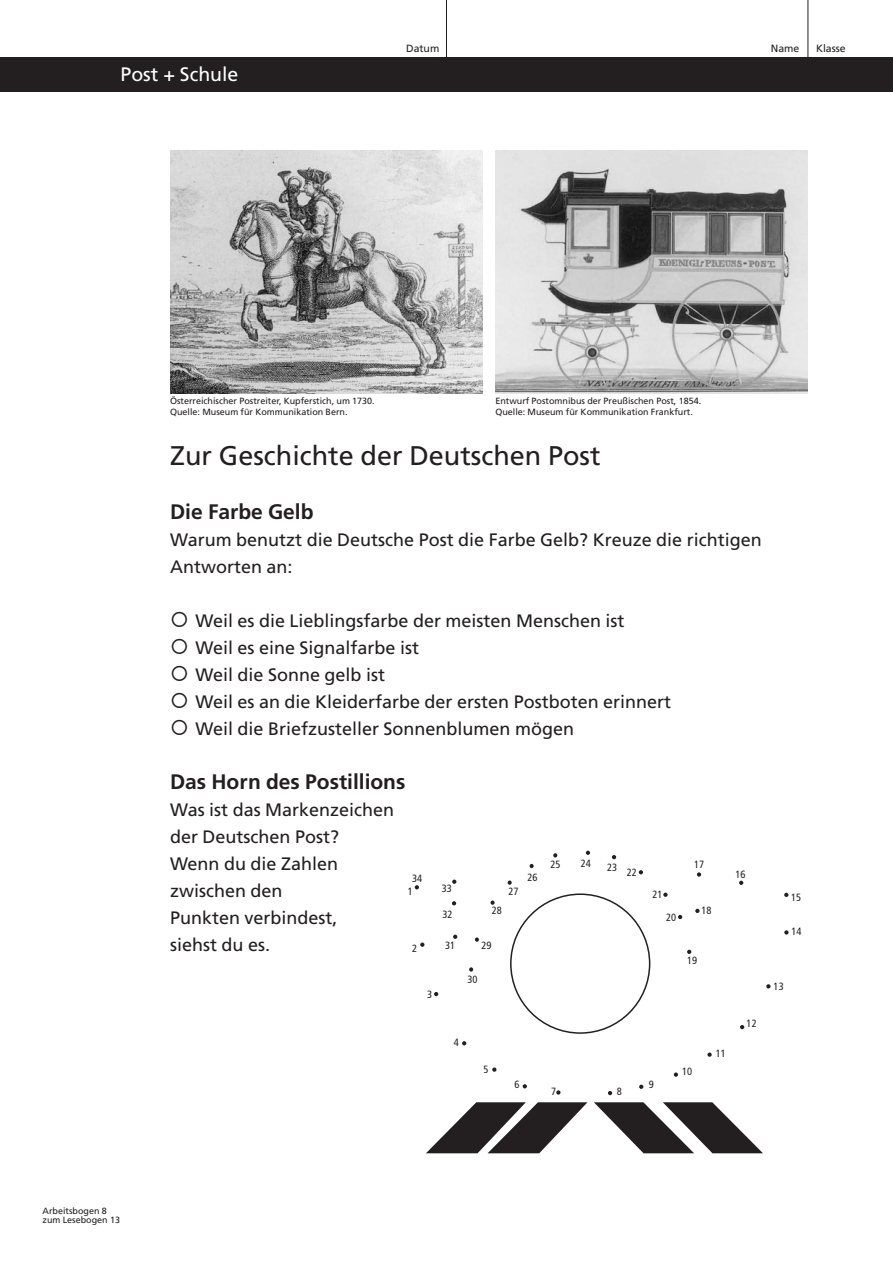
<style>
.page{position:relative;width:893px;height:1267px;background:#fff}
.page>*{position:absolute;margin:0;border:0;box-sizing:border-box;transform-origin:0 0}
.t1{font:27px "Frutiger";color:#231f20}
.t2{font:700 21px "Frutiger";color:#231f20}
.t3{font:19.5px "Frutiger";color:#fff}
.t4{font:18px/27px "Frutiger";color:#231f20}
.t5{font:condensed 10.5px "Frutiger";color:#231f20}
.t6{font:10.5px "Frutiger";color:#231f20}
.t7{font:9px/10.8px "Frutiger";color:#231f20}
</style>
<div class="page">
<div style="left:0;top:57px;width:893px;height:34px;background:#231f20"></div>
<hr style="left:446px;top:0;width:1px;height:87px;background:#231f20">
<hr style="left:807px;top:0;width:1px;height:87px;background:#231f20">
<img style="left:495px;top:151px;width:313px;height:242px">
<img style="left:170px;top:151px;width:313px;height:242px">
<svg style="left:426px;top:1102px;width:161px;height:51px"></svg>
<svg style="left:594px;top:1102px;width:169px;height:51px"></svg>
<svg style="left:510px;top:893px;width:140px;height:141px"></svg>
<svg style="left:415px;top:885px;width:4px;height:4px"></svg>
<svg style="left:420px;top:942px;width:4px;height:5px"></svg>
<svg style="left:434px;top:992px;width:4px;height:4px"></svg>
<svg style="left:462px;top:1041px;width:4px;height:4px"></svg>
<svg style="left:492px;top:1067px;width:4px;height:5px"></svg>
<svg style="left:523px;top:1084px;width:4px;height:4px"></svg>
<svg style="left:556px;top:1090px;width:4px;height:4px"></svg>
<svg style="left:608px;top:1091px;width:4px;height:4px"></svg>
<svg style="left:639px;top:1084px;width:4px;height:5px"></svg>
<svg style="left:674px;top:1072px;width:4px;height:5px"></svg>
<svg style="left:707px;top:1052px;width:5px;height:5px"></svg>
<svg style="left:740px;top:1025px;width:4px;height:4px"></svg>
<svg style="left:766px;top:984px;width:5px;height:4px"></svg>
<svg style="left:784px;top:930px;width:5px;height:4px"></svg>
<svg style="left:784px;top:893px;width:4px;height:4px"></svg>
<svg style="left:739px;top:881px;width:4px;height:4px"></svg>
<svg style="left:697px;top:872px;width:4px;height:5px"></svg>
<svg style="left:695px;top:909px;width:4px;height:4px"></svg>
<svg style="left:687px;top:950px;width:4px;height:4px"></svg>
<svg style="left:678px;top:915px;width:4px;height:4px"></svg>
<svg style="left:663px;top:892px;width:5px;height:5px"></svg>
<svg style="left:639px;top:870px;width:4px;height:4px"></svg>
<svg style="left:612px;top:855px;width:4px;height:4px"></svg>
<svg style="left:586px;top:851px;width:4px;height:4px"></svg>
<svg style="left:553px;top:853px;width:4px;height:4px"></svg>
<svg style="left:530px;top:864px;width:4px;height:4px"></svg>
<svg style="left:508px;top:880px;width:4px;height:5px"></svg>
<svg style="left:490px;top:900px;width:5px;height:5px"></svg>
<svg style="left:475px;top:937px;width:4px;height:5px"></svg>
<svg style="left:469px;top:967px;width:4px;height:4px"></svg>
<svg style="left:453px;top:935px;width:4px;height:4px"></svg>
<svg style="left:452px;top:901px;width:4px;height:4px"></svg>
<svg style="left:452px;top:879px;width:4px;height:5px"></svg>
<p class="t3" style="left:121px;top:66px;width:119px">Post + Schule</p>
<p class="t6" style="left:406px;top:44px;width:35px">Datum</p>
<p class="t6" style="left:771px;top:44px;width:30px">Name</p>
<p class="t6" style="left:816px;top:44px;width:31px">Klasse</p>
<p class="t7" style="left:170px;top:396px;width:206px">Österreichischer Postreiter, Kupferstich, um 1730.<br>Quelle: Museum für Kommunikation Bern.</p>
<p class="t7" style="left:495px;top:396px;width:207px">Entwurf Postomnibus der Preußischen Post, 1854.<br>Quelle: Museum für Kommunikation Frankfurt.</p>
<p class="t7" style="left:43px;top:1206px;width:79px;line-height:9px">Arbeitsbogen 8 zum Lesebogen 13</p>
<h1 class="t1" style="left:170px;top:444px;width:432px">Zur Geschichte der Deutschen Post</h1>
<p class="t2" style="left:170px;top:503px;width:145px">Die Farbe Gelb</p>
<p class="t4" style="left:170px;top:527px;width:593px">Warum benutzt die Deutsche Post die Farbe Gelb? Kreuze die richtigen<br>Antworten an:</p>
<p class="t4" style="left:196px;top:608px;width:477px">Weil es die Lieblingsfarbe der meisten Menschen ist<br>Weil es eine Signalfarbe ist<br>Weil die Sonne gelb ist<br>Weil es an die Kleiderfarbe der ersten Postboten erinnert Weil die Briefzusteller Sonnenblumen mögen</p>
<p class="t2" style="left:170px;top:773px;width:237px">Das Horn des Postillions</p>
<p class="t4" style="left:170px;top:797px;width:226px">Was ist das Markenzeichen der Deutschen Post?<br>Wenn du die Zahlen zwischen den<br>Punkten verbindest,<br>siehst du es.</p>
<p class="t5" style="left:550px;top:860px;width:12px">25</p>
<p class="t5" style="left:581px;top:859px;width:12px">24</p>
<p class="t5" style="left:607px;top:863px;width:12px">23</p>
<p class="t5" style="left:627px;top:868px;width:12px">22</p>
<p class="t5" style="left:528px;top:873px;width:12px">26</p>
<p class="t5" style="left:412px;top:874px;width:12px">34</p>
<p class="t5" style="left:442px;top:884px;width:12px">33</p>
<p class="t5" style="left:408px;top:887px;width:7px">1</p>
<p class="t5" style="left:508px;top:887px;width:12px">27</p>
<p class="t5" style="left:652px;top:890px;width:12px">21</p>
<p class="t5" style="left:492px;top:906px;width:12px">28</p>
<p class="t5" style="left:443px;top:910px;width:12px">32</p>
<p class="t5" style="left:666px;top:913px;width:12px">20</p>
<p class="t5" style="left:445px;top:941px;width:12px">31</p>
<p class="t5" style="left:481px;top:941px;width:12px">29</p>
<p class="t5" style="left:412px;top:944px;width:7px">2</p>
<p class="t5" style="left:427px;top:990px;width:7px">3</p>
<p class="t5" style="left:467px;top:975px;width:12px">30</p>
<p class="t5" style="left:694px;top:860px;width:12px">17</p>
<p class="t5" style="left:701px;top:906px;width:12px">18</p>
<p class="t5" style="left:687px;top:956px;width:12px">19</p>
<p class="t5" style="left:454px;top:1038px;width:7px">4</p>
<p class="t5" style="left:716px;top:1049px;width:12px">11</p>
<p class="t5" style="left:483px;top:1065px;width:7px">5</p>
<p class="t5" style="left:514px;top:1080px;width:7px">6</p>
<p class="t5" style="left:551px;top:1087px;width:7px">7</p>
<p class="t5" style="left:617px;top:1087px;width:7px">8</p>
<p class="t5" style="left:649px;top:1080px;width:7px">9</p>
<p class="t5" style="left:682px;top:1067px;width:12px">10</p>
<p class="t5" style="left:735px;top:870px;width:12px">16</p>
<p class="t5" style="left:747px;top:1019px;width:12px">12</p>
<p class="t5" style="left:791px;top:893px;width:12px">15</p>
<p class="t5" style="left:791px;top:927px;width:12px">14</p>
<p class="t5" style="left:774px;top:982px;width:12px">13</p>
</div>
